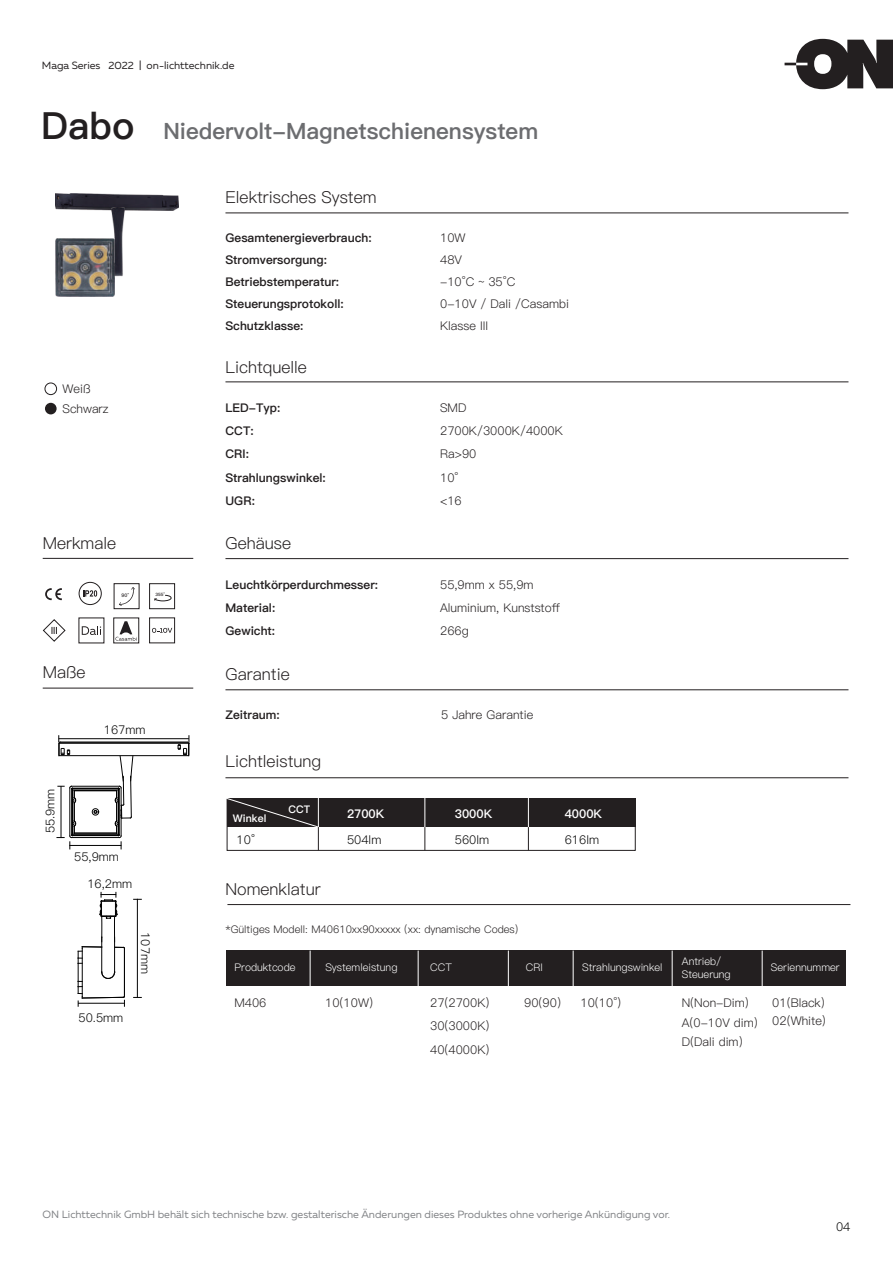
<style>
.page{position:relative;width:893px;height:1263px;background:#fff}
.page>*{position:absolute;margin:0;border:0;box-sizing:border-box;transform-origin:0 0}
.t1{font:37.5px "Ping Fang SC Heavy";color:#231f20}
.t2{font:22.5px "Ping Fang SC Heavy";color:#6c6d70}
.t3{font:16.5px "Ping Fang SC Regular";color:#231f20}
.t4{font:12px/23.4px "Ping Fang SC Regular";color:#231f20}
.t5{font:12px/23.4px "Ping Fang SC Heavy";color:#231f20}
.t6{font:12px "Ping Fang SC Regular";color:#030303}
.t7{font:12px "Ping Fang SC Heavy";color:#fff}
.t8{font:10.5px "Muller";color:#808285}
.t9{font:10.5px/12.6px "Ping Fang SC Regular";color:#fff}
.t10{font:10.5px "Ping Fang SC Regular";color:#231f20}
.t11{font:10.5px "Muller";color:#231f20}
.t12{font:10.5px "Ping Fang SC Heavy";color:#fff}
.t13{font:4.8px "Ping Fang SC Bold";color:#231f20}
.t14{font:4.35px "Ping Fang SC Bold";color:#231f20}
</style>
<div class="page">
<hr style="left:225px;top:213px;width:623px;height:1px;background:#231f20">
<hr style="left:225px;top:382px;width:623px;height:1px;background:#231f20">
<hr style="left:225px;top:558px;width:623px;height:1px;background:#231f20">
<hr style="left:225px;top:689px;width:623px;height:1px;background:#231f20">
<hr style="left:225px;top:777px;width:623px;height:1px;background:#231f20">
<hr style="left:227px;top:904px;width:623px;height:1px;background:#231f20">
<hr style="left:43px;top:558px;width:150px;height:1px;background:#231f20">
<hr style="left:43px;top:688px;width:150px;height:1px;background:#231f20">
<svg style="left:785px;top:39px;width:108px;height:50px"></svg>
<div style="left:227px;top:798px;width:408px;height:29px;background:#231f20"></div>
<div style="left:227px;top:798px;width:408px;height:53px;border:1px solid #231f20"></div>
<svg style="left:425px;top:798px;width:1px;height:52px"></svg>
<svg style="left:528px;top:798px;width:1px;height:52px"></svg>
<svg style="left:226px;top:798px;width:93px;height:52px"></svg>
<img style="left:56px;top:193px;width:123px;height:17px">
<img style="left:112px;top:207px;width:12px;height:70px">
<img style="left:56px;top:238px;width:59px;height:59px">
<div style="left:45px;top:383px;width:12px;height:12px;border:1px solid #231f20;border-radius:50%"></div>
<div style="left:45px;top:403px;width:12px;height:11px;background:#231f20;border-radius:50%"></div>
<div style="left:226px;top:950px;width:620px;height:36px;background:#231f20"></div>
<hr style="left:310px;top:950px;width:1px;height:36px;background:#fff">
<hr style="left:418px;top:950px;width:1px;height:36px;background:#fff">
<hr style="left:508px;top:950px;width:1px;height:36px;background:#fff">
<hr style="left:573px;top:950px;width:1px;height:36px;background:#fff">
<hr style="left:672px;top:950px;width:1px;height:36px;background:#fff">
<hr style="left:762px;top:950px;width:1px;height:36px;background:#fff">
<svg style="left:45px;top:588px;width:17px;height:12px"></svg>
<svg style="left:83px;top:590px;width:14px;height:7px"></svg>
<div style="left:79px;top:582px;width:23px;height:23px;border:1px solid #231f20;border-radius:50%"></div>
<svg style="left:45px;top:619px;width:21px;height:23px"></svg>
<div style="left:114px;top:583px;width:25px;height:26px;border:1px solid #231f20"></div>
<svg style="left:119px;top:587px;width:16px;height:19px"></svg>
<div style="left:149px;top:583px;width:26px;height:26px;border:1px solid #231f20"></div>
<svg style="left:154px;top:594px;width:18px;height:8px"></svg>
<div style="left:114px;top:618px;width:25px;height:25px;border:1px solid #231f20"></div>
<svg style="left:115px;top:621px;width:22px;height:20px"></svg>
<svg style="left:82px;top:626px;width:19px;height:9px"></svg>
<hr style="left:72px;top:835px;width:47px;height:1px;background:#030303">
<hr style="left:71px;top:786px;width:48px;height:1px;background:#030303">
<hr style="left:71px;top:837px;width:48px;height:1px;background:#030303">
<hr style="left:72px;top:788px;width:47px;height:1px;background:#030303">
<hr style="left:73px;top:834px;width:45px;height:1px;background:#030303">
<hr style="left:73px;top:789px;width:45px;height:1px;background:#030303">
<hr style="left:74px;top:833px;width:43px;height:1px;background:#030303">
<hr style="left:74px;top:790px;width:43px;height:1px;background:#030303">
<svg style="left:92px;top:808px;width:7px;height:7px"></svg>
<svg style="left:115px;top:756px;width:18px;height:93px"></svg>
<hr style="left:70px;top:845px;width:51px;height:1px;background:#030303">
<svg style="left:57px;top:786px;width:19px;height:63px"></svg>
<hr style="left:61px;top:786px;width:1px;height:51px;background:#030303">
<hr style="left:59px;top:742px;width:130px;height:1px;background:#030303">
<hr style="left:59px;top:743px;width:130px;height:1px;background:#030303">
<hr style="left:59px;top:755px;width:130px;height:1px;background:#030303">
<hr style="left:59px;top:738px;width:130px;height:1px;background:#030303">
<svg style="left:178px;top:735px;width:12px;height:21px"></svg>
<svg style="left:59px;top:735px;width:11px;height:21px"></svg>
<svg style="left:78px;top:892px;width:47px;height:114px"></svg>
<div style="left:149px;top:618px;width:26px;height:25px;border:1px solid #231f20"></div>
<svg style="left:152px;top:628px;width:20px;height:5px"></svg>
<hr style="left:137px;top:899px;width:1px;height:98px;background:#030303">
<p class="t11" style="left:42px;top:58px;width:194px">Maga Series 2022 | on-lichttechnik.de</p>
<h1 class="t1" style="left:41px;top:103px;width:95px">Dabo</h1>
<p class="t4" style="left:63px;top:379px;width:48px;line-height:19.8px">Weiß<br>Schwarz</p>
<h3 class="t3" style="left:43px;top:533px;width:75px">Merkmale</h3>
<h2 class="t2" style="left:164px;top:117px;width:376px">Niedervolt-Magnetschienensystem</h2>
<h3 class="t3" style="left:225px;top:188px;width:153px">Elektrisches System</h3>
<p class="t5" style="left:225px;top:227px;width:148px;line-height:21.9px">Gesamtenergieverbrauch:<br>Stromversorgung:<br>Betriebstemperatur:<br>Steuerungsprotokoll:<br>Schutzklasse:</p>
<h3 class="t3" style="left:225px;top:357px;width:83px">Lichtquelle</h3>
<p class="t5" style="left:225px;top:396px;width:102px">LED-Typ:<br>CCT:<br>CRI:<br>Strahlungswinkel:<br>UGR:</p>
<h3 class="t3" style="left:225px;top:533px;width:67px">Gehäuse</h3>
<p class="t4" style="left:440px;top:227px;width:130px;line-height:21.9px">10W<br>48V<br>-10°C ~ 35°C<br>0-10V / Dali /Casambi<br>Klasse III</p>
<p class="t4" style="left:440px;top:396px;width:124px">SMD<br>2700K/3000K/4000K<br>Ra&gt;90<br>10°<br>&lt;16</p>
<p class="t13" style="left:122px;top:592px;width:9px">90°</p>
<p class="t14" style="left:156px;top:592px;width:11px">355°</p>
<h3 class="t3" style="left:43px;top:663px;width:44px">Maße</h3>
<p class="t6" style="left:104px;top:723px;width:43px">167mm</p>
<p class="t6" style="left:43px;top:833px;width:46px;rotate:-90deg">55.9mm</p>
<p class="t6" style="left:74px;top:850px;width:46px">55,9mm</p>
<p class="t6" style="left:87px;top:876px;width:46px">16,2mm</p>
<p class="t6" style="left:78px;top:1010px;width:46px">50.5mm</p>
<p class="t6" style="left:153px;top:932px;width:43px;rotate:90deg">107mm</p>
<p class="t5" style="left:225px;top:573px;width:154px">Leuchtkörperdurchmesser:<br>Material:<br>Gewicht:</p>
<p class="t4" style="left:440px;top:573px;width:121px">55,9mm x 55,9m<br>Aluminium, Kunststoff<br>266g</p>
<h3 class="t3" style="left:225px;top:664px;width:66px">Garantie</h3>
<p class="t5" style="left:225px;top:703px;width:56px">Zeitraum:</p>
<p class="t4" style="left:441px;top:703px;width:94px">5 Jahre Garantie</p>
<h3 class="t3" style="left:225px;top:752px;width:97px">Lichtleistung</h3>
<p class="t12" style="left:289px;top:803px;width:23px">CCT</p>
<p class="t7" style="left:455px;top:806px;width:39px">3000K</p>
<p class="t6" style="left:347px;top:832px;width:36px">504lm</p>
<p class="t6" style="left:455px;top:832px;width:36px">560lm</p>
<p class="t7" style="left:347px;top:806px;width:39px">2700K</p>
<p class="t7" style="left:565px;top:806px;width:39px">4000K</p>
<p class="t12" style="left:233px;top:812px;width:35px">Winkel</p>
<p class="t6" style="left:237px;top:832px;width:20px">10°</p>
<p class="t6" style="left:565px;top:832px;width:36px">616lm</p>
<h3 class="t3" style="left:225px;top:879px;width:97px">Nomenklatur</h3>
<p class="t10" style="left:225px;top:923px;width:294px">*Gültiges Modell: M40610xx90xxxxx (xx: dynamische Codes)</p>
<p class="t9" style="left:235px;top:961px;width:62px">Produktcode</p>
<p class="t9" style="left:325px;top:961px;width:74px">Systemleistung</p>
<p class="t9" style="left:430px;top:961px;width:23px">CCT</p>
<p class="t9" style="left:526px;top:961px;width:18px">CRI</p>
<p class="t9" style="left:582px;top:961px;width:82px">Strahlungswinkel</p>
<p class="t9" style="left:682px;top:955px;width:50px">Antrieb/<br>Steuerung</p>
<p class="t9" style="left:771px;top:961px;width:70px">Seriennummer</p>
<p class="t4" style="left:234px;top:991px;width:34px">M406</p>
<p class="t4" style="left:325px;top:991px;width:49px">10(10W)</p>
<p class="t4" style="left:524px;top:991px;width:38px">90(90)</p>
<p class="t4" style="left:581px;top:991px;width:42px">10(10°)</p>
<p class="t4" style="left:772px;top:993px;width:55px;line-height:18.1px">01(Black)<br>02(White)</p>
<p class="t4" style="left:430px;top:991px;width:61px;text-align:justify">27(2700K)<br>30(3000K)<br>40(4000K)</p>
<p class="t4" style="left:682px;top:992px;width:78px;line-height:20px">N(Non-Dim)<br>A(0-10V dim)<br>D(Dali dim)</p>
<p class="t8" style="left:43px;top:1208px;width:629px">ON Lichttechnik GmbH behält sich technische bzw. gestalterische Änderungen dieses Produktes ohne vorherige Ankündigung vor.</p>
<p class="t6" style="left:836px;top:1219px;width:16px">04</p>
</div>
